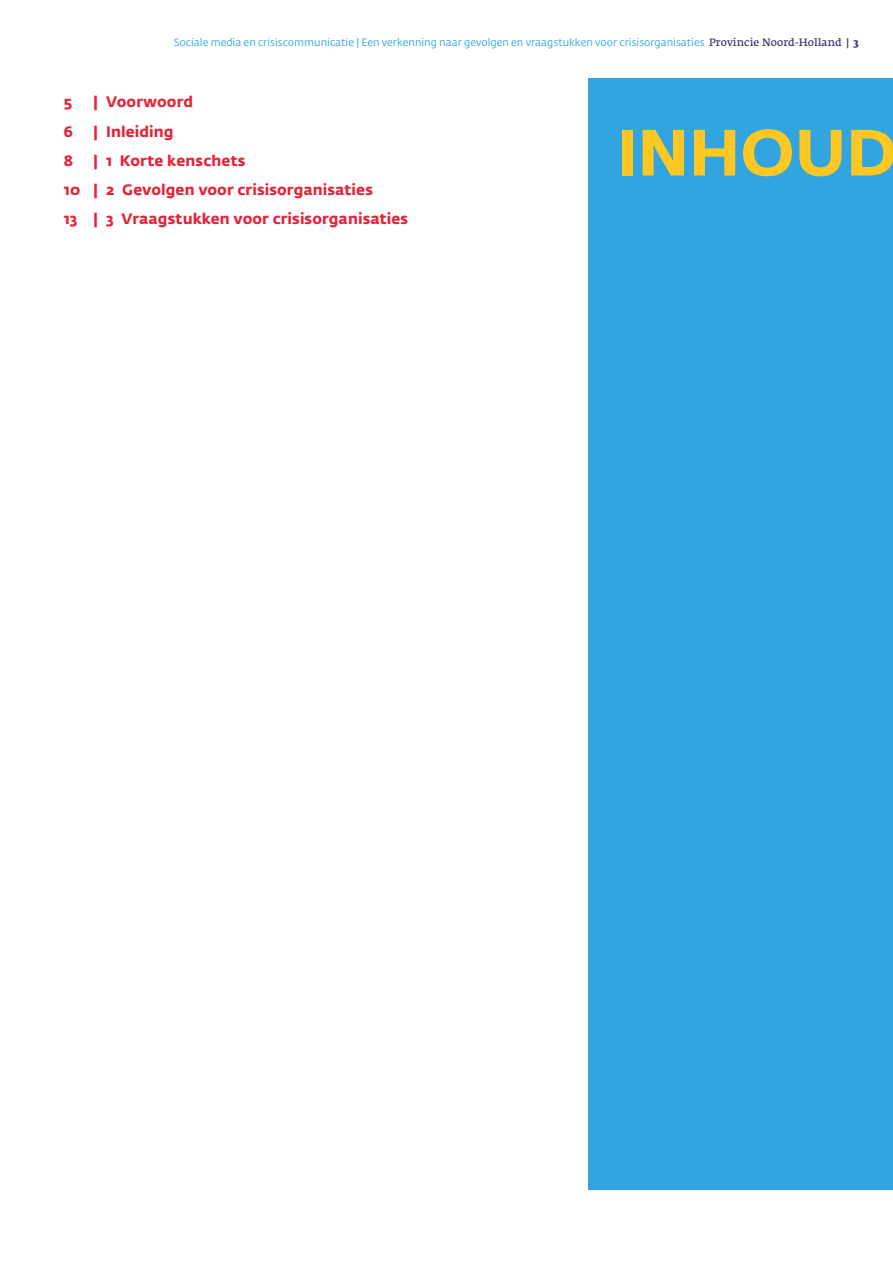
<style>
.page{position:relative;width:893px;height:1263px;background:#fff}
.page>*{position:absolute;margin:0;border:0;box-sizing:border-box;transform-origin:0 0}
.t1{font:700 64.5px "Fedra Sans Std";color:#fec823}
.t2{font:700 15px/29.2px "Fedra Sans Std";letter-spacing:.005em;color:#e5233b}
.t3{font:10.5px "Fedra Sans Std";color:#32a4df}
.s1{font-family:"Fedra Serif A Std";font-weight:600;color:#3a366b}
.s2{font-family:"Fedra Serif A Std";font-weight:700;color:#3a366b}
</style>
<div class="page">
<div style="left:588px;top:78px;width:305px;height:1112px;background:#32a4df"></div>
<p class="t3" style="left:174px;top:36px;width:686px">Sociale media en crisiscommunicatie | Een verkenning naar gevolgen en vraagstukken voor crisisorganisaties <span class="s1">Provincie Noord-Holland</span> <span class="s2">| 3</span></p>
<h2 class="t2" style="left:64px;top:87px;width:10px">5</h2>
<h2 class="t2" style="left:94px;top:87px;width:101px">| Voorwoord</h2>
<h2 class="t2" style="left:64px;top:117px;width:11px">6</h2>
<h2 class="t2" style="left:94px;top:117px;width:81px">| Inleiding</h2>
<h2 class="t2" style="left:64px;top:146px;width:11px">8</h2>
<h2 class="t2" style="left:64px;top:146px;width:346px;text-indent:30px">| 1 Korte kenschets<br>10 | 2 Gevolgen voor crisisorganisaties<br>13 | 3 Vraagstukken voor crisisorganisaties</h2>
<h1 class="t1" style="left:617px;top:111px;width:282px">INHOUD</h1>
</div>
